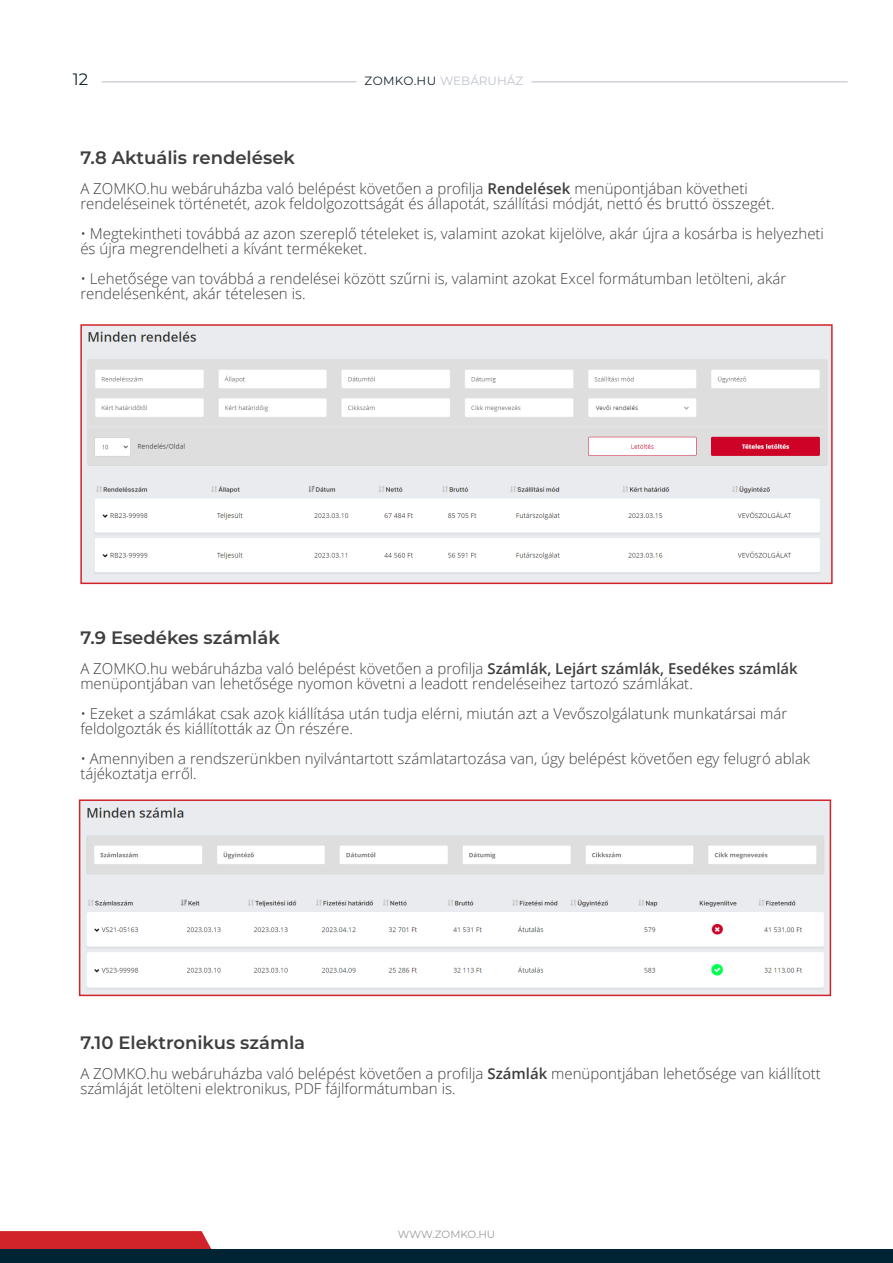
<style>
.page{position:relative;width:893px;height:1263px;background:#fff}
.page>*{position:absolute;margin:0;border:0;box-sizing:border-box;transform-origin:0 0}
.Body_Text{font:600 18px "Montserrat";color:#3e3e3f}
.t1{font:16.5px "Montserrat";color:#17242e}
.Body_Text-2{font:300 15px/15px "Open Sans";color:#3e3e3f}
.t2{font:12px "Montserrat";color:#bec3cd}
.t3{font:10.5px "Montserrat";color:#989a9d}
.s1{color:#17242e}
.s2{font-weight:600}
</style>
<div class="page">
<svg style="left:0;top:1231px;width:212px;height:18px;background:#d22930"></svg>
<hr style="left:531px;top:81px;width:317px;height:1px;background:#bec3cd">
<hr style="left:102px;top:81px;width:255px;height:1px;background:#bec3cd">
<div style="left:0;top:1249px;width:893px;height:14px;background:#002434"></div>
<img style="left:83px;top:327px;width:747px;height:254px">
<div style="left:80px;top:324px;width:753px;height:260px;border:2px solid #d1232a"></div>
<img style="left:82px;top:802px;width:746px;height:191px">
<div style="left:79px;top:799px;width:752px;height:197px;border:2px solid #d1232a"></div>
<p class="t1" style="left:73px;top:68px;width:17px">12</p>
<p class="t2" style="left:365px;top:73px;width:160px"><span class="s1">ZOMKO.HU</span> WEBÁRUHÁZ</p>
<p class="Body_Text" style="left:80px;top:145px;width:216px">7.8 Aktuális rendelések</p>
<p class="Body_Text-2" style="left:80px;top:181px;width:696px">A ZOMKO.hu webáruházba való belépést követően a profilja <span class="s2">Rendelések</span> menüpontjában követheti rendeléseinek történetét, azok feldolgozottságát és állapotát, szállítási módját, nettó és bruttó összegét.</p>
<p class="Body_Text-2" style="left:80px;top:226px;width:745px">• Megtekintheti továbbá az azon szereplő tételeket is, valamint azokat kijelölve, akár újra a kosárba is helyezheti és újra megrendelheti a kívánt termékeket.</p>
<p class="Body_Text-2" style="left:80px;top:271px;width:707px">• Lehetősége van továbbá a rendelései között szűrni is, valamint azokat Excel formátumban letölteni, akár rendelésenként, akár tételesen is.</p>
<p class="Body_Text" style="left:80px;top:625px;width:201px">7.9 Esedékes számlák</p>
<p class="Body_Text-2" style="left:80px;top:661px;width:719px">A ZOMKO.hu webáruházba való belépést követően a profilja <span class="s2">Számlák, Lejárt számlák, Esedékes számlák </span>menüpontjában van lehetősége nyomon követni a leadott rendeléseihez tartozó számlákat.</p>
<p class="Body_Text-2" style="left:80px;top:706px;width:708px">• Ezeket a számlákat csak azok kiállítása után tudja elérni, miután azt a Vevőszolgálatunk munkatársai már feldolgozták és kiállították az Ön részére.</p>
<p class="Body_Text-2" style="left:80px;top:751px;width:731px">• Amennyiben a rendszerünkben nyilvántartott számlatartozása van, úgy belépést követően egy felugró ablak tájékoztatja erről.</p>
<p class="Body_Text" style="left:80px;top:1030px;width:226px">7.10 Elektronikus számla</p>
<p class="Body_Text-2" style="left:80px;top:1066px;width:742px">A ZOMKO.hu webáruházba való belépést követően a profilja <span class="s2">Számlák</span> menüpontjában lehetősége van kiállított számláját letölteni elektronikus, PDF fájlformátumban is.</p>
<p class="t3" style="left:398px;top:1227px;width:99px">WWW.ZOMKO.HU</p>
</div>
